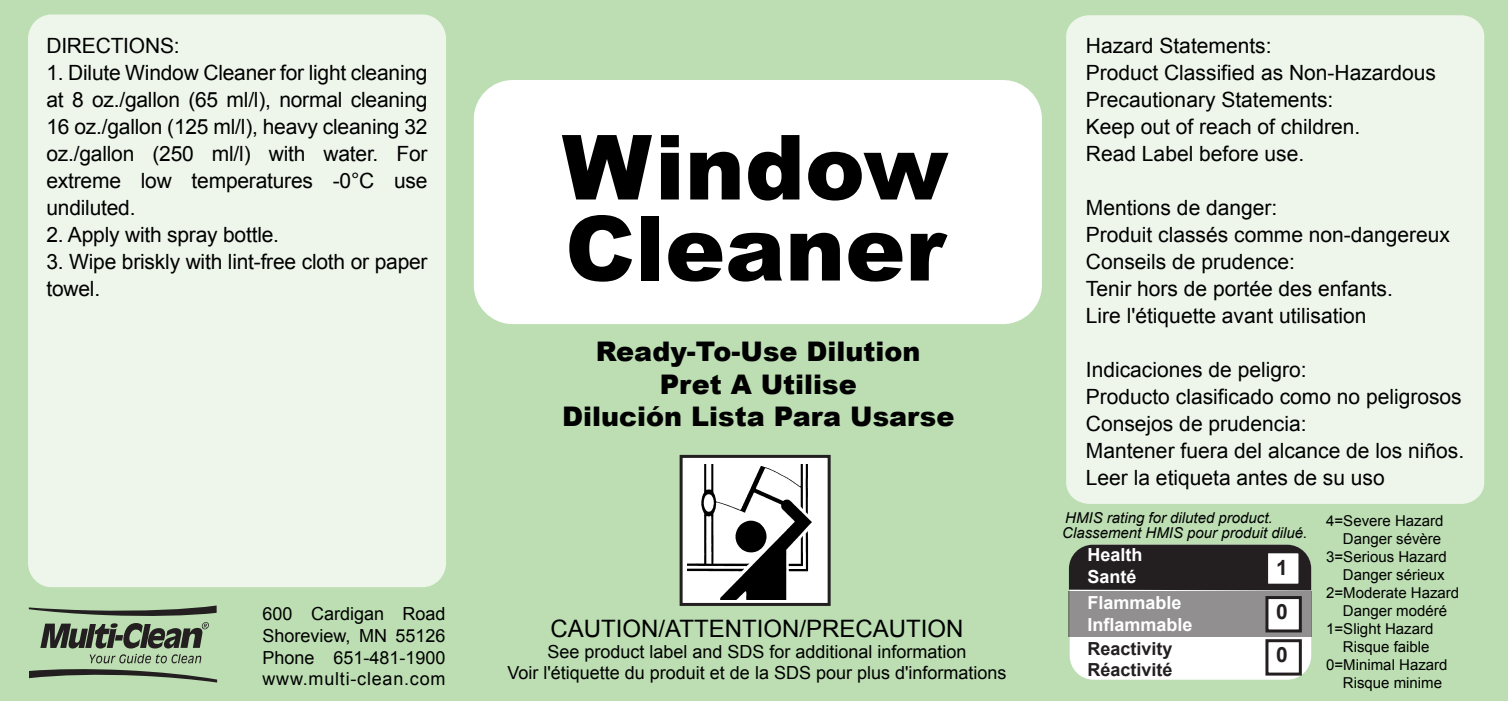
<style>
.page{position:relative;width:1508px;height:701px;background:#bcdeb2}
.page>*{position:absolute;margin:0;border:0;box-sizing:border-box;transform-origin:0 0}
.t1{font:900 90px/81px "Arial";color:#000}
.t2{font:900 27px/32.4px "Arial";color:#000;text-align:center}
.t3{font:24px "Arial";color:#000}
.t4{font:21px/27px "Arial";color:#000}
.t5{font:700 21px/43.8px "Arial";color:#231f20;text-align:justify}
.t6{font:18px/21.6px "Arial";color:#000;text-align:justify}
.t7{font:700 18px/21.6px "Arial";color:#fff}
.t8{font:700 18px/21.6px "Arial";color:#231f20}
.t9{font:15px "Arial";color:#000}
.t10{font:italic 15px "Arial";color:#000}
</style>
<div class="page">
<div style="left:474px;top:80px;width:568px;height:244px;background:#fff;border-radius:39px"></div>
<svg style="left:29px;top:654px;width:188px;height:28px;background:#97b08f"></svg>
<svg style="left:29px;top:605px;width:188px;height:43px;background:#7d8f75"></svg>
<div style="left:680px;top:455px;width:150px;height:151px;background:#fff;border:3px solid #231f20"></div>
<div style="left:1070px;top:544px;width:241px;height:135px;background:#fff;border-radius:24px"></div>
<div style="left:1068px;top:591px;width:243px;height:45px;background:#918f8f"></div>
<div style="left:1069px;top:544px;width:242px;height:46px;background:#231f20"></div>
<div style="left:1265px;top:550px;width:36px;height:37px;background:#fff;border:3px solid #231f20"></div>
<div style="left:1265px;top:596px;width:37px;height:36px;background:#fff;border:3px solid #231f20"></div>
<div style="left:1265px;top:639px;width:37px;height:36px;background:#fff;border:3px solid #231f20"></div>
<div style="left:28px;top:14px;width:418px;height:573px;background:#eef6eb;border-radius:24px"></div>
<div style="left:1066px;top:15px;width:418px;height:489px;background:#eef6eb;border-radius:22px"></div>
<img style="left:687px;top:465px;width:125px;height:135px">
<p class="t4" style="left:46px;top:32px;width:135px">DIRECTIONS:</p>
<p class="t4" style="left:46px;top:59px;width:383px;text-align:justify">1. Dilute Window Cleaner for light cleaning at 8 oz./gallon (65 ml/l), normal cleaning 16 oz./gallon (125 ml/l), heavy cleaning 32 oz./gallon (250 ml/l) with water. For extreme low temperatures -0°C use undiluted.</p>
<p class="t4" style="left:46px;top:221px;width:234px">2. Apply with spray bottle.</p>
<p class="t4" style="left:46px;top:248px;width:383px">3. Wipe briskly with lint-free cloth or paper towel.</p>
<p class="t6" style="left:262px;top:603px;width:184px">600 Cardigan Road Shoreview, MN 55126<br>Phone 651-481-1900 www.multi-clean.com</p>
<h1 class="t1" style="left:562px;top:124px;width:388px">Window<br>Cleaner</h1>
<p class="t2" style="left:562px;top:334px;width:394px">Ready-To-Use Dilution<br>Pret A Utilise<br>Dilución Lista Para Usarse</p>
<p class="t3" style="left:550px;top:612px;width:414px">CAUTION/ATTENTION/PRECAUTION</p>
<p class="t6" style="left:507px;top:641px;width:501px;text-align:center">See product label and SDS for additional information<br>Voir l'étiquette du produit et de la SDS pour plus d'informations</p>
<p class="t4" style="left:1086px;top:32px;width:352px">Hazard Statements:<br>Product Classified as Non-Hazardous<br>Precautionary Statements:<br>Keep out of reach of children.<br>Read Label before use.</p>
<p class="t4" style="left:1086px;top:194px;width:366px">Mentions de danger:<br>Produit classés comme non-dangereux<br>Conseils de prudence:<br>Tenir hors de portée des enfants.<br>Lire l'étiquette avant utilisation</p>
<p class="t4" style="left:1086px;top:356px;width:380px">Indicaciones de peligro:<br>Producto clasificado como no peligrosos<br>Consejos de prudencia:<br>Mantener fuera del alcance de los niños.<br>Leer la etiqueta antes de su uso</p>
<p class="t10" style="left:1065px;top:508px;width:209px">HMIS rating for diluted product.</p>
<p class="t10" style="left:1062px;top:523px;width:247px">Classement HMIS pour produit dilué.</p>
<p class="t7" style="left:1087px;top:544px;width:57px">Health<br>Santé</p>
<p class="t7" style="left:1087px;top:592px;width:107px">Flammable<br>Inflammable</p>
<p class="t8" style="left:1087px;top:637px;width:87px">Reactivity<br>Réactivité</p>
<p class="t5" style="left:1276px;top:546px;width:13px">1<br>0<br>0</p>
<p class="t9" style="left:1326px;top:510px;width:119px">4=Severe Hazard</p>
<p class="t9" style="left:1343px;top:528px;width:100px">Danger sévère</p>
<p class="t9" style="left:1326px;top:546px;width:122px">3=Serious Hazard</p>
<p class="t9" style="left:1343px;top:564px;width:103px">Danger sérieux</p>
<p class="t9" style="left:1326px;top:582px;width:134px">2=Moderate Hazard</p>
<p class="t9" style="left:1343px;top:600px;width:106px">Danger modéré</p>
<p class="t9" style="left:1326px;top:618px;width:109px">1=Slight Hazard</p>
<p class="t9" style="left:1343px;top:636px;width:88px">Risque faible</p>
<p class="t9" style="left:1326px;top:654px;width:123px">0=Minimal Hazard</p>
<p class="t9" style="left:1343px;top:672px;width:101px">Risque minime</p>
</div>
